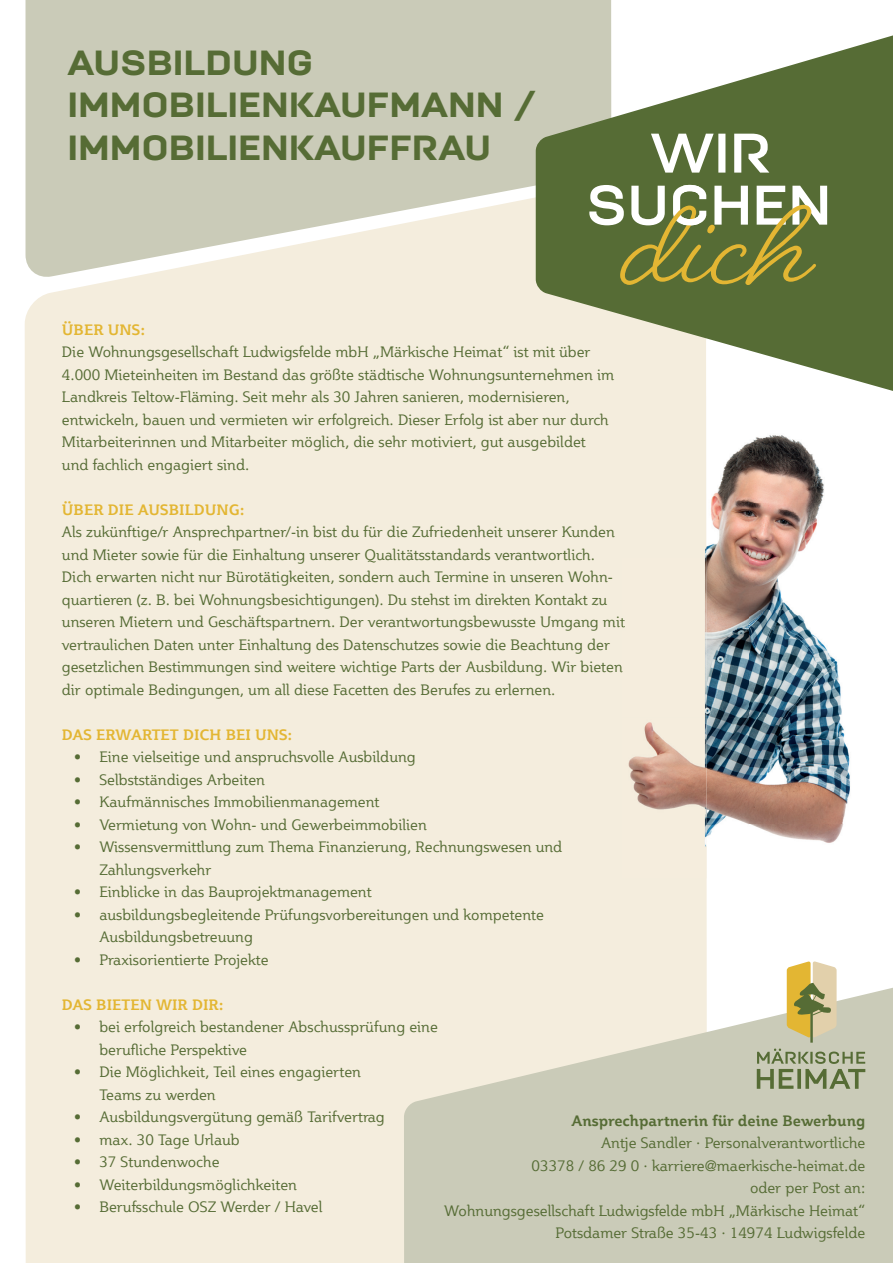
<style>
.page{position:relative;width:893px;height:1263px;background:#fff}
.page>*{position:absolute;margin:0;border:0;box-sizing:border-box;transform-origin:0 0}
.t1{font:700 144.3px "Beloved Script";color:#e3b633}
.t2{font:900 34.95px/42.5px "Moderna";color:#566c35}
.t3{font:15px/22.5px "Plume";color:#566c35}
.t4{font:700 15px "Plume";color:#e3b633}
.t5{font:700 15px "Plume";color:#566c35}
</style>
<div class="page">
<div style="left:25px;top:166px;width:682px;height:1097px;background:#f4eddd"></div>
<svg style="left:404px;top:984px;width:489px;height:279px;background:#d3d3c1"></svg>
<hr style="left:810px;top:1002px;width:3px;height:41px;background:#566c35">
<svg style="left:787px;top:961px;width:50px;height:77px;background:#cab874"></svg>
<svg style="left:757px;top:1048px;width:108px;height:41px;background:#a3ab8c"></svg>
<svg style="left:26px;top:0;width:510px;height:279px;background:#d1d1bf"></svg>
<svg style="left:536px;top:0;width:357px;height:396px;fill:#566c35"></svg>
<svg style="left:589px;top:185px;width:238px;height:40px"></svg>
<svg style="left:651px;top:134px;width:118px;height:39px"></svg>
<img style="left:622px;top:397px;width:228px;height:481px">
<img style="left:622px;top:616px;width:3px;height:15px">
<svg style="left:622px;top:661px;width:1px;height:15px"></svg>
<h2 class="t2" style="left:67px;top:42px;width:470px">AUSBILDUNG<br>IMMOBILIENKAUFMANN /<br>IMMOBILIENKAUFFRAU</h2>
<h1 class="t1" style="left:623px;top:147px;width:191px">dich</h1>
<p class="t4" style="left:62px;top:320px;width:85px">ÜBER UNS:</p>
<p class="t3" style="left:62px;top:340px;width:554px">Die Wohnungsgesellschaft Ludwigsfelde mbH „Märkische Heimat“ ist mit über 4.000 Mieteinheiten im Bestand das größte städtische Wohnungsunternehmen im Landkreis Teltow-Fläming. Seit mehr als 30 Jahren sanieren, modernisieren, entwickeln, bauen und vermieten wir erfolgreich. Dieser Erfolg ist aber nur durch Mitarbeiterinnen und Mitarbeiter möglich, die sehr motiviert, gut ausgebildet und fachlich engagiert sind.</p>
<p class="t4" style="left:62px;top:500px;width:184px">ÜBER DIE AUSBILDUNG:</p>
<p class="t3" style="left:62px;top:520px;width:565px">Als zukünftige/r Ansprechpartner/-in bist du für die Zufriedenheit unserer Kunden und Mieter sowie für die Einhaltung unserer Qualitätsstandards verantwortlich.<br>Dich erwarten nicht nur Bürotätigkeiten, sondern auch Termine in unseren Wohn&shy;quartieren (z. B. bei Wohnungsbesichtigungen). Du stehst im direkten Kontakt zu unseren Mietern und Geschäftspartnern. Der verantwortungsbewusste Umgang mit vertraulichen Daten unter Einhaltung des Datenschutzes sowie die Beachtung der gesetzlichen Bestimmungen sind weitere wichtige Parts der Ausbildung. Wir bieten dir optimale Bedingungen, um all diese Facetten des Berufes zu erlernen.</p>
<p class="t4" style="left:62px;top:725px;width:232px">DAS ERWARTET DICH BEI UNS:</p>
<p class="t3" style="left:74px;top:745px;width:343px">• Eine vielseitige und anspruchsvolle Ausbildung</p>
<p class="t3" style="left:74px;top:768px;width:193px">• Selbstständiges Arbeiten</p>
<p class="t3" style="left:74px;top:790px;width:307px">• Kaufmännisches Immobilienmanagement</p>
<p class="t3" style="left:74px;top:813px;width:354px">• Vermietung von Wohn- und Gewerbeimmobilien</p>
<p class="t3" style="left:99px;top:835px;width:464px;text-indent:-26px">• Wissensvermittlung zum Thema Finanzierung, Rechnungswesen und<br>Zahlungsverkehr</p>
<p class="t3" style="left:74px;top:880px;width:299px">• Einblicke in das Bauprojektmanagement</p>
<p class="t3" style="left:99px;top:903px;width:446px;text-indent:-26px">• ausbildungsbegleitende Prüfungsvorbereitungen und kompetente<br>Ausbildungsbetreuung</p>
<p class="t3" style="left:74px;top:948px;width:196px">• Praxisorientierte Projekte</p>
<p class="t4" style="left:62px;top:995px;width:163px">DAS BIETEN WIR DIR:</p>
<p class="t3" style="left:99px;top:1015px;width:340px;text-indent:-26px">• bei erfolgreich bestandener Abschussprüfung eine berufliche Perspektive</p>
<p class="t3" style="left:99px;top:1060px;width:263px;text-indent:-26px">• Die Möglichkeit, Teil eines engagierten<br>Teams zu werden</p>
<p class="t3" style="left:74px;top:1105px;width:312px">• Ausbildungsvergütung gemäß Tarifvertrag</p>
<p class="t3" style="left:74px;top:1128px;width:167px">• max. 30 Tage Urlaub</p>
<p class="t3" style="left:74px;top:1150px;width:147px">• 37 Stundenwoche</p>
<p class="t3" style="left:74px;top:1173px;width:225px">• Weiterbildungsmöglichkeiten</p>
<p class="t3" style="left:74px;top:1195px;width:250px">• Berufsschule OSZ Werder / Havel</p>
<p class="t5" style="left:571px;top:1110px;width:295px">Ansprechpartnerin für deine Bewerbung</p>
<p class="t3" style="left:444px;top:1131px;width:423px;text-align:right">Antje Sandler · Personalverantwortliche<br>03378 / 86 29 0 · karriere@maerkische-heimat.de<br>oder per Post an:<br>Wohnungsgesellschaft Ludwigsfelde mbH „Märkische Heimat“ Potsdamer Straße 35-43 · 14974 Ludwigsfelde</p>
</div>
